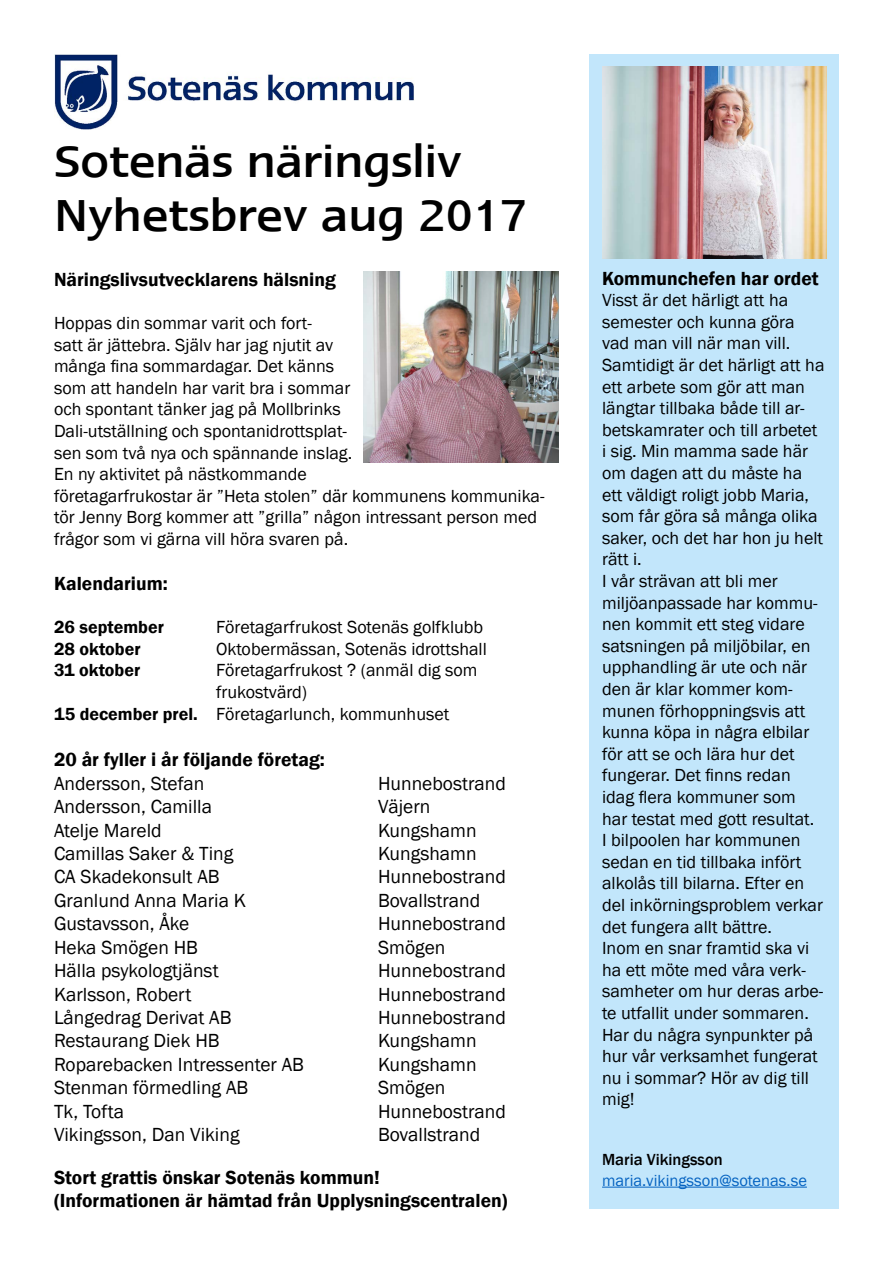
<style>
.page{position:relative;width:893px;height:1263px;background:#fff}
.page>*{position:absolute;margin:0;border:0;box-sizing:border-box;transform-origin:0 0}
.t1{font:500 45px/54px "Ergo Com";color:#000}
.t2{font:19.5px "Franklin Gothic";color:#000}
.t3{font:600 19.5px/23.4px "Franklin Gothic";color:#000}
.t4{font:18px/21.6px "Franklin Gothic";color:#000}
.t5{font:600 18px "Franklin Gothic";color:#000}
.t6{font:16.5px "Franklin Gothic";color:#0563c1}
.t7{font:500 16.5px "Franklin Gothic";color:#000}
.s1{font-weight:600}
</style>
<div class="page">
<img style="left:54px;top:54px;width:360px;height:75px">
<div style="left:589px;top:54px;width:250px;height:1155px;background:#c2e6fb"></div>
<hr style="left:602px;top:1187px;width:205px;height:1px;background:#0563c1">
<img style="left:363px;top:271px;width:195px;height:191px">
<img style="left:602px;top:67px;width:224px;height:191px">
<h1 class="t1" style="left:54px;top:134px;width:475px">Sotenäs näringsliv<br>Nyhetsbrev aug 2017</h1>
<p class="t3" style="left:54px;top:268px;width:283px">Näringslivsutvecklarens hälsning</p>
<p class="t4" style="left:54px;top:313px;width:492px">Hoppas din sommar varit och fort-<br>satt är jättebra. Själv har jag njutit av<br>många fina sommardagar. Det känns<br>som att handeln har varit bra i sommar<br>och spontant tänker jag på Mollbrinks<br>Dali-utställning och spontanidrottsplat-<br>sen som två nya och spännande inslag.<br>En ny aktivitet på nästkommande<br>företagarfrukostar är ”Heta stolen” där kommunens kommunika&shy;tör Jenny Borg kommer att ”grilla” någon intressant person med frågor som vi gärna vill höra svaren på.</p>
<p class="t3" style="left:54px;top:572px;width:115px">Kalendarium:</p>
<p class="t5" style="left:54px;top:616px;width:111px">26 september</p>
<p class="t4" style="left:216px;top:617px;width:269px">Företagarfrukost Sotenäs golfklubb</p>
<p class="t5" style="left:54px;top:638px;width:88px">28 oktober</p>
<p class="t4" style="left:216px;top:638px;width:272px">Oktobermässan, Sotenäs idrottshall</p>
<p class="t5" style="left:54px;top:659px;width:88px">31 oktober</p>
<p class="t4" style="left:216px;top:660px;width:263px">Företagarfrukost ? (anmäl dig som</p>
<p class="t4" style="left:216px;top:682px;width:93px">frukostvärd)</p>
<p class="t4" style="left:54px;top:703px;width:397px"><span class="s1">15 december prel.</span> Företagarlunch, kommunhuset</p>
<p class="t3" style="left:54px;top:748px;width:272px">20 år fyller i år följande företag:</p>
<p class="t2" style="left:54px;top:771px;width:152px">Andersson, Stefan</p>
<p class="t2" style="left:378px;top:771px;width:129px">Hunnebostrand</p>
<p class="t2" style="left:54px;top:795px;width:159px">Andersson, Camilla</p>
<p class="t2" style="left:378px;top:795px;width:54px">Väjern</p>
<p class="t2" style="left:54px;top:818px;width:109px">Atelje Mareld</p>
<p class="t2" style="left:378px;top:818px;width:100px">Kungshamn</p>
<p class="t2" style="left:54px;top:841px;width:181px">Camillas Saker &amp; Ting</p>
<p class="t2" style="left:378px;top:841px;width:100px">Kungshamn</p>
<p class="t2" style="left:54px;top:865px;width:167px">CA Skadekonsult AB</p>
<p class="t2" style="left:378px;top:865px;width:129px">Hunnebostrand</p>
<p class="t2" style="left:54px;top:888px;width:194px">Granlund Anna Maria K</p>
<p class="t2" style="left:378px;top:888px;width:104px">Bovallstrand</p>
<p class="t2" style="left:54px;top:912px;width:137px">Gustavsson, Åke</p>
<p class="t2" style="left:378px;top:912px;width:129px">Hunnebostrand</p>
<p class="t2" style="left:54px;top:935px;width:146px">Heka Smögen HB</p>
<p class="t2" style="left:378px;top:935px;width:69px">Smögen</p>
<p class="t2" style="left:54px;top:958px;width:166px">Hälla psykologtjänst</p>
<p class="t2" style="left:378px;top:958px;width:129px">Hunnebostrand</p>
<p class="t2" style="left:54px;top:982px;width:139px">Karlsson, Robert</p>
<p class="t2" style="left:378px;top:982px;width:129px">Hunnebostrand</p>
<p class="t2" style="left:54px;top:1005px;width:179px">Långedrag Derivat AB</p>
<p class="t2" style="left:378px;top:1005px;width:129px">Hunnebostrand</p>
<p class="t2" style="left:54px;top:1029px;width:167px">Restaurang Diek HB</p>
<p class="t2" style="left:378px;top:1029px;width:100px">Kungshamn</p>
<p class="t2" style="left:54px;top:1052px;width:252px">Roparebacken Intressenter AB</p>
<p class="t2" style="left:378px;top:1052px;width:100px">Kungshamn</p>
<p class="t2" style="left:54px;top:1075px;width:196px">Stenman förmedling AB</p>
<p class="t2" style="left:378px;top:1075px;width:69px">Smögen</p>
<p class="t2" style="left:54px;top:1099px;width:72px">Tk, Tofta</p>
<p class="t2" style="left:378px;top:1099px;width:129px">Hunnebostrand</p>
<p class="t2" style="left:54px;top:1122px;width:187px">Vikingsson, Dan Viking</p>
<p class="t2" style="left:378px;top:1122px;width:104px">Bovallstrand</p>
<p class="t3" style="left:54px;top:1166px;width:455px">Stort grattis önskar Sotenäs kommun! (Informationen är hämtad från Upplysningscentralen)</p>
<p class="t3" style="left:602px;top:267px;width:218px">Kommunchefen har ordet</p>
<p class="t4" style="left:602px;top:290px;width:224px">Visst är det härligt att ha semester och kunna göra vad man vill när man vill.<br>Samtidigt är det härligt att ha ett arbete som gör att man längtar tillbaka både till ar&shy;betskamrater och till arbetet i sig. Min mamma sade här om dagen att du måste ha ett väldigt roligt jobb Maria, som får göra så många olika saker, och det har hon ju helt rätt i.<br>I vår strävan att bli mer miljöanpassade har kommu&shy;nen kommit ett steg vidare satsningen på miljöbilar, en upphandling är ute och när den är klar kommer kom&shy;munen förhoppningsvis att kunna köpa in några elbilar för att se och lära hur det fungerar. Det finns redan idag flera kommuner som har testat med gott resultat.<br>I bilpoolen har kommunen sedan en tid tillbaka infört alkolås till bilarna. Efter en del inkörningsproblem verkar det fungera allt bättre.<br>Inom en snar framtid ska vi ha ett möte med våra verk&shy;samheter om hur deras arbe&shy;te utfallit under sommaren.<br>Har du några synpunkter på hur vår verksamhet fungerat nu i sommar? Hör av dig till mig!</p>
<p class="t7" style="left:602px;top:1149px;width:122px">Maria Vikingsson</p>
<p class="t6" style="left:602px;top:1170px;width:206px">maria.vikingsson@sotenas.se</p>
</div>
